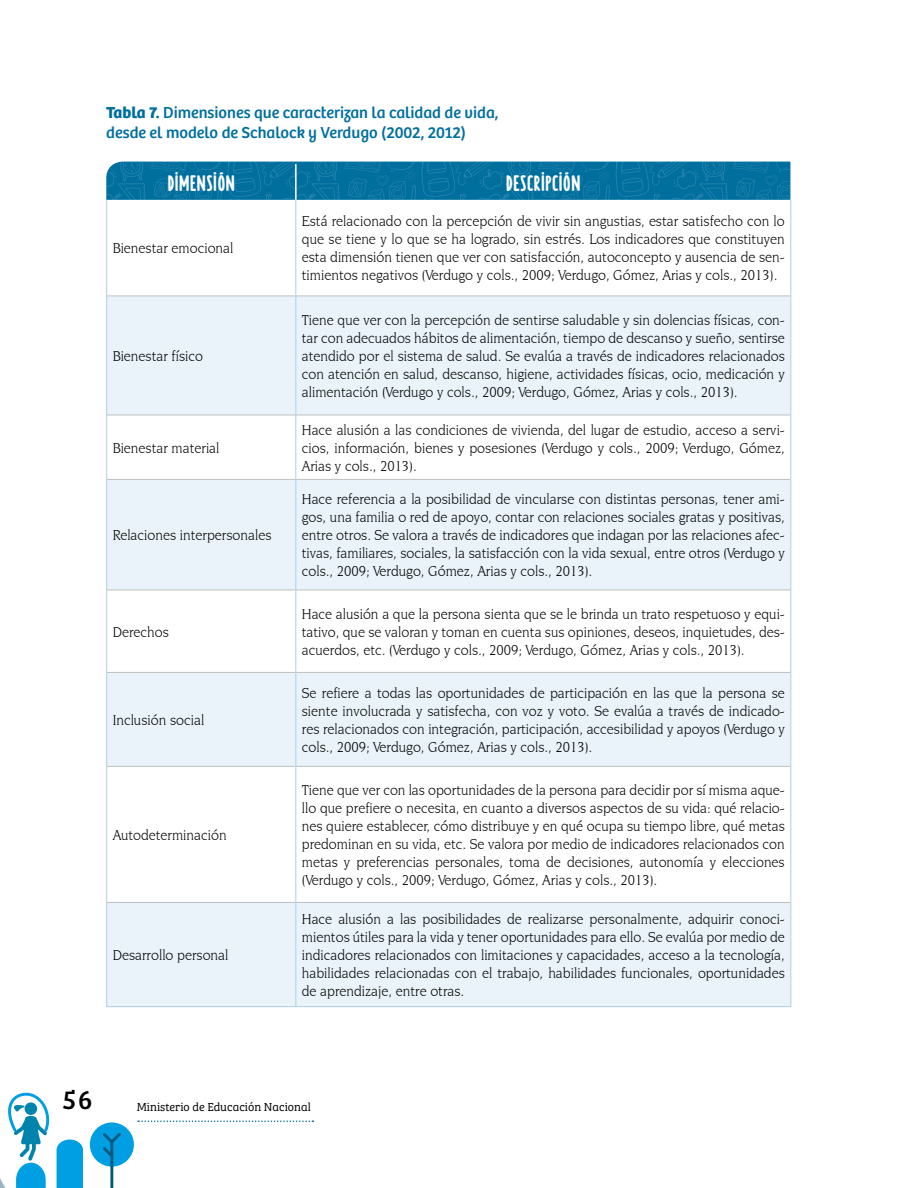
<style>
.page{position:relative;width:918px;height:1188px;background:#fff}
.page>*{position:absolute;margin:0;border:0;box-sizing:border-box;transform-origin:0 0}
.t1{font:27px "Bree Serif";color:#000}
.t2{font:700 22.5px "Borden";color:#fff}
.t3{font:16.5px/19.8px "Bree";color:#006f9e}
.t4{font:15px/18px "Novarese IT Cby BT";color:#000;text-align:justify;scale:.95 1}
.t5{font:300 12px "Bree Serif";color:#000}
.s1{font-weight:700}
</style>
<div class="page">
<svg style="left:57px;top:1140px;width:26px;height:48px"></svg>
<div style="left:90px;top:1123px;width:44px;height:44px;background:#009fe3;border-radius:50%"></div>
<svg style="left:103px;top:1133px;width:18px;height:55px"></svg>
<svg style="left:138px;top:1120px;width:175px;height:2px"></svg>
<svg style="left:0;top:1093px;width:50px;height:95px"></svg>
<svg style="left:106px;top:162px;width:684px;height:38px;background:#0672a0"></svg>
<svg style="left:107px;top:297px;width:683px;height:709px;fill:#e9f3f9"></svg>
<hr style="left:107px;top:296px;width:188px;height:1px;background:#c0c0c0">
<hr style="left:296px;top:296px;width:494px;height:1px;background:#c0c0c0">
<hr style="left:107px;top:415px;width:188px;height:1px;background:#c0c0c0">
<hr style="left:296px;top:415px;width:494px;height:1px;background:#c0c0c0">
<hr style="left:107px;top:479px;width:188px;height:1px;background:#c0c0c0">
<hr style="left:296px;top:479px;width:494px;height:1px;background:#c0c0c0">
<hr style="left:107px;top:590px;width:188px;height:1px;background:#c0c0c0">
<hr style="left:296px;top:590px;width:494px;height:1px;background:#c0c0c0">
<hr style="left:107px;top:672px;width:188px;height:1px;background:#c0c0c0">
<hr style="left:296px;top:672px;width:494px;height:1px;background:#c0c0c0">
<hr style="left:107px;top:766px;width:188px;height:1px;background:#c0c0c0">
<hr style="left:296px;top:766px;width:494px;height:1px;background:#c0c0c0">
<hr style="left:107px;top:902px;width:188px;height:1px;background:#c0c0c0">
<hr style="left:296px;top:902px;width:494px;height:1px;background:#c0c0c0">
<hr style="left:106px;top:200px;width:1px;height:96px;background:#add0e4">
<hr style="left:295px;top:200px;width:1px;height:96px;background:#add0e4">
<hr style="left:790px;top:200px;width:1px;height:96px;background:#add0e4">
<hr style="left:106px;top:296px;width:1px;height:119px;background:#add0e4">
<hr style="left:295px;top:296px;width:1px;height:119px;background:#add0e4">
<hr style="left:790px;top:296px;width:1px;height:119px;background:#add0e4">
<hr style="left:106px;top:415px;width:1px;height:64px;background:#add0e4">
<hr style="left:295px;top:415px;width:1px;height:64px;background:#add0e4">
<hr style="left:790px;top:415px;width:1px;height:64px;background:#add0e4">
<hr style="left:106px;top:479px;width:1px;height:111px;background:#add0e4">
<hr style="left:295px;top:479px;width:1px;height:111px;background:#add0e4">
<hr style="left:790px;top:479px;width:1px;height:111px;background:#add0e4">
<hr style="left:106px;top:590px;width:1px;height:82px;background:#add0e4">
<hr style="left:295px;top:590px;width:1px;height:82px;background:#add0e4">
<hr style="left:790px;top:590px;width:1px;height:82px;background:#add0e4">
<hr style="left:106px;top:672px;width:1px;height:94px;background:#add0e4">
<hr style="left:295px;top:672px;width:1px;height:94px;background:#add0e4">
<hr style="left:790px;top:672px;width:1px;height:94px;background:#add0e4">
<hr style="left:106px;top:766px;width:1px;height:136px;background:#add0e4">
<hr style="left:295px;top:766px;width:1px;height:136px;background:#add0e4">
<hr style="left:790px;top:766px;width:1px;height:136px;background:#add0e4">
<hr style="left:106px;top:902px;width:1px;height:104px;background:#add0e4">
<hr style="left:295px;top:902px;width:1px;height:104px;background:#add0e4">
<hr style="left:790px;top:902px;width:1px;height:104px;background:#add0e4">
<hr style="left:106px;top:1006px;width:190px;height:1px;background:#add0e4">
<hr style="left:296px;top:1006px;width:495px;height:1px;background:#add0e4">
<hr style="left:295px;top:164px;width:2px;height:36px;background:#fff">
<p class="t3" style="left:106px;top:103px;width:394px"><span class="s1">Tabla 7.</span> Dimensiones que caracterizan la calidad de vida, desde el modelo de Schalock y Verdugo (2002, 2012)</p>
<h2 class="t2" style="left:167px;top:168px;width:69px">DIMENSIÓN</h2>
<h2 class="t2" style="left:506px;top:168px;width:76px">DESCRIPCIÓN</h2>
<p class="t4" style="left:113px;top:239px;width:129px">Bienestar emocional</p>
<p class="t4" style="left:113px;top:347px;width:97px">Bienestar físico</p>
<p class="t4" style="left:113px;top:439px;width:114px">Bienestar material</p>
<p class="t4" style="left:113px;top:526px;width:169px">Relaciones interpersonales</p>
<p class="t4" style="left:113px;top:623px;width:61px">Derechos</p>
<p class="t4" style="left:113px;top:711px;width:98px">Inclusión social</p>
<p class="t4" style="left:113px;top:826px;width:122px">Autodeterminación</p>
<p class="t4" style="left:113px;top:946px;width:123px">Desarrollo personal</p>
<p class="t4" style="left:302px;top:212px;width:510px">Está relacionado con la percepción de vivir sin angustias, estar satisfecho con lo que se tiene y lo que se ha logrado, sin estrés. Los indicadores que constituyen esta dimensión tienen que ver con satisfacción, autoconcepto y ausencia de sen&shy;timientos negativos (Verdugo y cols., 2009; Verdugo, Gómez, Arias y cols., 2013).</p>
<p class="t4" style="left:302px;top:311px;width:510px">Tiene que ver con la percepción de sentirse saludable y sin dolencias físicas, con&shy;tar con adecuados hábitos de alimentación, tiempo de descanso y sueño, sentirse atendido por el sistema de salud. Se evalúa a través de indicadores relacionados con atención en salud, descanso, higiene, actividades físicas, ocio, medicación y alimentación (Verdugo y cols., 2009; Verdugo, Gómez, Arias y cols., 2013).</p>
<p class="t4" style="left:302px;top:421px;width:510px">Hace alusión a las condiciones de vivienda, del lugar de estudio, acceso a servi&shy;cios, información, bienes y posesiones (Verdugo y cols., 2009; Verdugo, Gómez, Arias y cols., 2013).</p>
<p class="t4" style="left:302px;top:490px;width:510px">Hace referencia a la posibilidad de vincularse con distintas personas, tener ami&shy;gos, una familia o red de apoyo, contar con relaciones sociales gratas y positivas, entre otros. Se valora a través de indicadores que indagan por las relaciones afec&shy;tivas, familiares, sociales, la satisfacción con la vida sexual, entre otros (Verdugo y cols., 2009; Verdugo, Gómez, Arias y cols., 2013).</p>
<p class="t4" style="left:302px;top:605px;width:510px">Hace alusión a que la persona sienta que se le brinda un trato respetuoso y equi&shy;tativo, que se valoran y toman en cuenta sus opiniones, deseos, inquietudes, des&shy;acuerdos, etc. (Verdugo y cols., 2009; Verdugo, Gómez, Arias y cols., 2013).</p>
<p class="t4" style="left:302px;top:684px;width:510px">Se refiere a todas las oportunidades de participación en las que la persona se siente involucrada y satisfecha, con voz y voto. Se evalúa a través de indicado&shy;res relacionados con integración, participación, accesibilidad y apoyos (Verdugo y cols., 2009; Verdugo, Gómez, Arias y cols., 2013).</p>
<p class="t4" style="left:302px;top:781px;width:510px">Tiene que ver con las oportunidades de la persona para decidir por sí misma aque&shy;llo que prefiere o necesita, en cuanto a diversos aspectos de su vida: qué relacio&shy;nes quiere establecer, cómo distribuye y en qué ocupa su tiempo libre, qué metas predominan en su vida, etc. Se valora por medio de indicadores relacionados con metas y preferencias personales, toma de decisiones, autonomía y elecciones (Verdugo y cols., 2009; Verdugo, Gómez, Arias y cols., 2013).</p>
<p class="t4" style="left:302px;top:910px;width:510px">Hace alusión a las posibilidades de realizarse personalmente, adquirir conoci&shy;mientos útiles para la vida y tener oportunidades para ello. Se evalúa por medio de indicadores relacionados con limitaciones y capacidades, acceso a la tecnología, habilidades relacionadas con el trabajo, habilidades funcionales, oportunidades de aprendizaje, entre otras.</p>
<h1 class="t1" style="left:63px;top:1080px;width:31px">56</h1>
<p class="t5" style="left:137px;top:1098px;width:176px">Ministerio de Educación Nacional</p>
</div>
